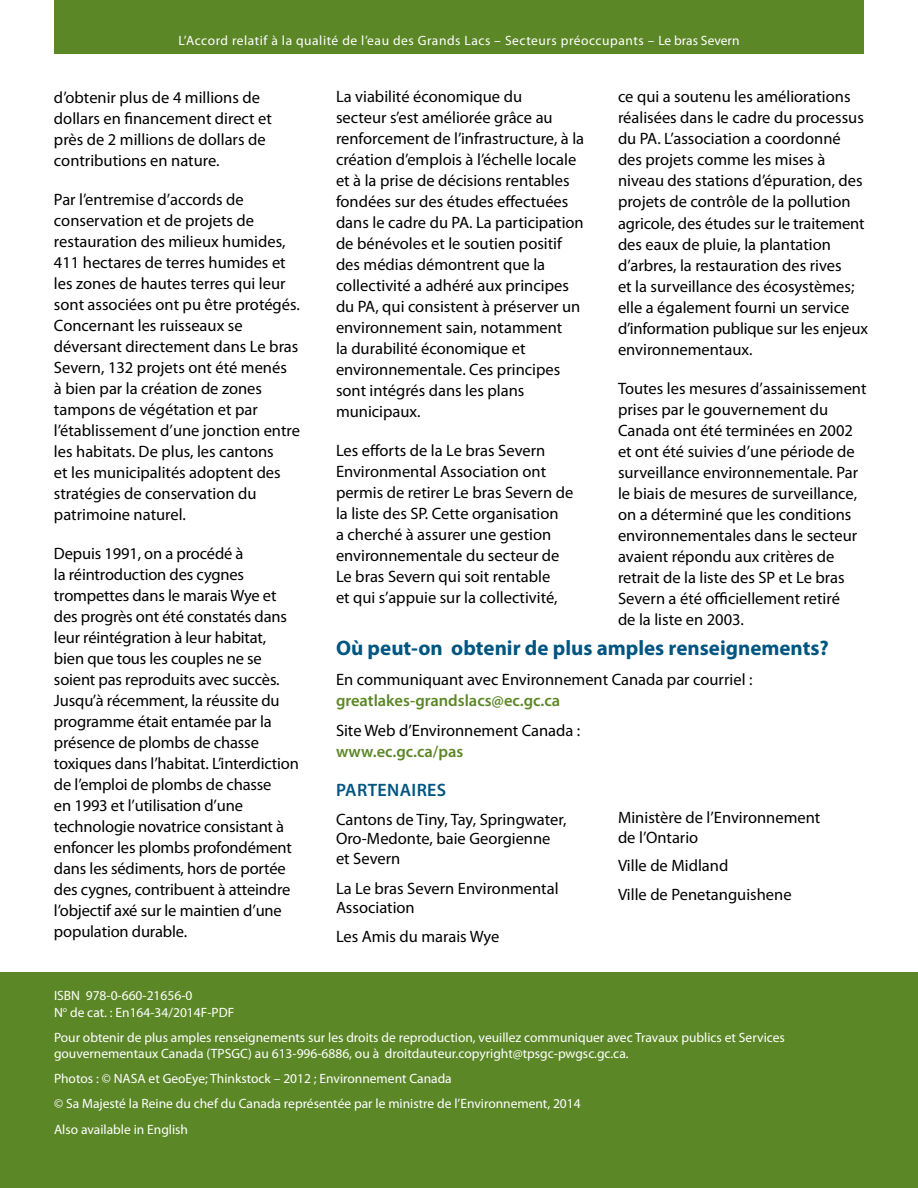
<style>
.page{position:relative;width:918px;height:1188px;background:#fff}
.page>*{position:absolute;margin:0;border:0;box-sizing:border-box;transform-origin:0 0}
.t1{font:700 21px "Myriad Pro";color:#005581}
.t2{font:600 18px "Myriad Pro";letter-spacing:.02em;color:#005581}
.t3{font:16.5px/21px "Myriad Pro";color:#000}
.t4{font:600 16.5px "Myriad Pro";color:#5c8727}
.t5{font:13.5px/16.2px "Myriad Pro";color:#fff}
.t6{font:13.5px "Myriad Pro";letter-spacing:.04em;color:#fff}
</style>
<div class="page">
<div style="left:54px;top:0;width:810px;height:54px;background:#5c8727"></div>
<div style="left:0;top:972px;width:918px;height:216px;background:#5c8727"></div>
<p class="t6" style="left:178px;top:32px;width:563px">L’Accord relatif à la qualité de l’eau des Grands Lacs – Secteurs préoccupants – Le bras Severn</p>
<p class="t3" style="left:54px;top:86px;width:219px">d’obtenir plus de 4 millions de dollars en financement direct et près de 2 millions de dollars de contributions en nature.</p>
<p class="t3" style="left:54px;top:188px;width:247px">Par l’entremise d’accords de conservation et de projets de restauration des milieux humides,<br>411 hectares de terres humides et les zones de hautes terres qui leur sont associées ont pu être protégés.<br>Concernant les ruisseaux se déversant directement dans Le bras<br>Severn, 132 projets ont été menés<br>à bien par la création de zones tampons de végétation et par l’établissement d’une jonction entre les habitats. De plus, les cantons<br>et les municipalités adoptent des stratégies de conservation du patrimoine naturel.</p>
<p class="t3" style="left:54px;top:542px;width:246px">Depuis 1991, on a procédé à<br>la réintroduction des cygnes trompettes dans le marais Wye et des progrès ont été constatés dans leur réintégration à leur habitat, bien que tous les couples ne se soient pas reproduits avec succès.<br>Jusqu’à récemment, la réussite du programme était entamée par la présence de plombs de chasse toxiques dans l’habitat. L’interdiction de l’emploi de plombs de chasse<br>en 1993 et l’utilisation d’une technologie novatrice consistant à enfoncer les plombs profondément dans les sédiments, hors de portée des cygnes, contribuent à atteindre l’objectif axé sur le maintien d’une population durable.</p>
<p class="t3" style="left:336px;top:86px;width:250px">La viabilité économique du<br>secteur s’est améliorée grâce au renforcement de l’infrastructure, à la création d’emplois à l’échelle locale et à la prise de décisions rentables fondées sur des études effectuées dans le cadre du PA. La participation de bénévoles et le soutien positif des médias démontrent que la collectivité a adhéré aux principes du PA, qui consistent à préserver un environnement sain, notamment<br>la durabilité économique et environnementale. Ces principes sont intégrés dans les plans municipaux.</p>
<p class="t3" style="left:336px;top:440px;width:239px">Les efforts de la Le bras Severn<br>Environmental Association ont permis de retirer Le bras Severn de la liste des SP. Cette organisation<br>a cherché à assurer une gestion environnementale du secteur de<br>Le bras Severn qui soit rentable<br>et qui s’appuie sur la collectivité,</p>
<p class="t3" style="left:618px;top:86px;width:251px">ce qui a soutenu les améliorations réalisées dans le cadre du processus du PA. L’association a coordonné des projets comme les mises à niveau des stations d’épuration, des projets de contrôle de la pollution agricole, des études sur le traitement des eaux de pluie, la plantation d’arbres, la restauration des rives<br>et la surveillance des écosystèmes; elle a également fourni un service d’information publique sur les enjeux environnementaux.</p>
<p class="t3" style="left:618px;top:377px;width:250px">Toutes les mesures d’assainissement prises par le gouvernement du Canada ont été terminées en 2002 et ont été suivies d’une période de surveillance environnementale. Par le biais de mesures de surveillance, on a déterminé que les conditions environnementales dans le secteur avaient répondu aux critères de retrait de la liste des SP et Le bras Severn a été officiellement retiré<br>de la liste en 2003.</p>
<p class="t1" style="left:336px;top:634px;width:494px">Où peut-on obtenir de plus amples renseignements?</p>
<p class="t3" style="left:336px;top:669px;width:418px">En communiquant avec Environnement Canada par courriel :</p>
<p class="t4" style="left:336px;top:690px;width:226px">greatlakes-grandslacs@ec.gc.ca</p>
<p class="t3" style="left:336px;top:720px;width:246px">Site Web d’Environnement Canada :</p>
<p class="t4" style="left:336px;top:741px;width:129px">www.ec.gc.ca/pas</p>
<p class="t2" style="left:336px;top:779px;width:112px">Partenaires</p>
<p class="t3" style="left:336px;top:809px;width:232px;line-height:19.5px">Cantons de Tiny, Tay, Springwater,<br>Oro-Medonte, baie Georgienne et Severn</p>
<p class="t3" style="left:336px;top:878px;width:224px;line-height:19.5px">La Le bras Severn Environmental<br>Association</p>
<p class="t3" style="left:336px;top:925px;width:165px">Les Amis du marais Wye</p>
<p class="t3" style="left:618px;top:808px;width:204px;line-height:19.5px">Ministère de l’Environnement de l’Ontario</p>
<p class="t3" style="left:618px;top:851px;width:175px;line-height:28.5px">Ville de Midland<br>Ville de Penetanguishene</p>
<p class="t5" style="left:54px;top:988px;width:182px">ISBN 978-0-660-21656-0<br>N<sup>o</sup> de cat. : En164-34/2014F-PDF</p>
<p class="t5" style="left:54px;top:1029px;width:732px">Pour obtenir de plus amples renseignements sur les droits de reproduction, veuillez communiquer avec Travaux publics et Services gouvernementaux Canada (TPSGC) au 613-996-6886, ou à droitdauteur.copyright@tpsgc-pwgsc.gc.ca.</p>
<p class="t5" style="left:54px;top:1066px;width:528px;line-height:25.2px">Photos : © NASA et GeoEye; Thinkstock – 2012 ; Environnement Canada<br>© Sa Majesté la Reine du chef du Canada représentée par le ministre de l’Environnement, 2014<br>Also available in English</p>
</div>
